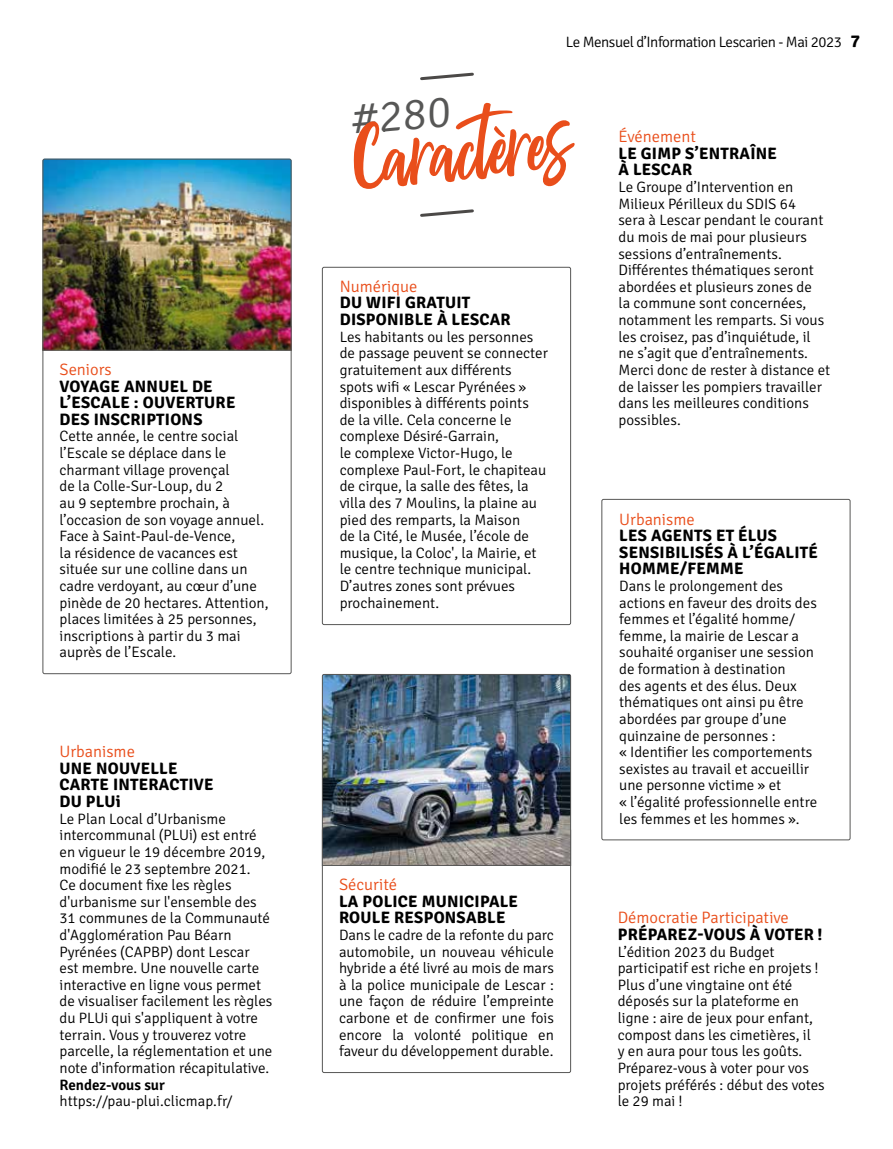
<style>
.page{position:relative;width:893px;height:1149px;background:#fff}
.page>*{position:absolute;margin:0;border:0;box-sizing:border-box;transform-origin:0 0}
.t1{font:75px "Passengers Script";color:#e94e1b}
.t2{font:300 45px "Signika";color:#575756}
.t3{font:700 16.5px/16.6px "Signika";letter-spacing:.015em;color:#000}
.t4{font:300 16.5px "Signika";color:#e94e1b}
.t5{font:300 15px/16.6px "Signika";color:#000}
.t6{font:300 15px "Signika";letter-spacing:-.03em;color:#000}
.t7{font:600 15px "Signika";color:#000}
.s1{font-weight:700;font-size:18px}
</style>
<div class="page">
<svg style="left:420px;top:209px;width:54px;height:8px"></svg>
<svg style="left:420px;top:72px;width:54px;height:9px"></svg>
<div style="left:322px;top:267px;width:249px;height:357px;border:1px solid #575756;border-radius:2px"></div>
<div style="left:601px;top:499px;width:249px;height:341px;border:1px solid #575756;border-radius:2px"></div>
<div style="left:43px;top:325px;width:248px;height:349px;border:1px solid #575756;border-radius:2px"></div>
<img style="left:42px;top:158px;width:250px;height:193px">
<div style="left:322px;top:827px;width:249px;height:245px;border:1px solid #575756;border-radius:2px"></div>
<img style="left:322px;top:674px;width:249px;height:191px">
<p class="t4" style="left:60px;top:357px;width:54px">Seniors</p>
<p class="t3" style="left:60px;top:376px;width:177px">VOYAGE ANNUEL DE<br>L’ESCALE : OUVERTURE<br>DES INSCRIPTIONS</p>
<p class="t5" style="left:60px;top:427px;width:211px">Cette année, le centre social l’Escale se déplace dans le charmant village provençal<br>de la Colle-Sur-Loup, du 2<br>au 9 septembre prochain, à l’occasion de son voyage annuel.<br>Face à Saint-Paul-de-Vence,<br>la résidence de vacances est située sur une colline dans un cadre verdoyant, au cœur d’une pinède de 20 hectares. Attention, places limitées à 25 personnes, inscriptions à partir du 3 mai auprès de l’Escale.</p>
<p class="t4" style="left:60px;top:739px;width:77px">Urbanisme</p>
<p class="t3" style="left:60px;top:758px;width:156px">UNE NOUVELLE<br>CARTE INTERACTIVE<br>DU PLUi</p>
<p class="t5" style="left:60px;top:809px;width:214px">Le Plan Local d’Urbanisme intercommunal (PLUi) est entré en vigueur le 19 décembre 2019, modifié le 23 septembre 2021.<br>Ce document fixe les règles d'urbanisme sur l'ensemble des<br>31 communes de la Communauté d'Agglomération Pau Béarn<br>Pyrénées (CAPBP) dont Lescar est membre. Une nouvelle carte interactive en ligne vous permet de visualiser facilement les règles du PLUi qui s'appliquent à votre terrain. Vous y trouverez votre parcelle, la réglementation et une note d'information récapitulative.</p>
<p class="t7" style="left:60px;top:1073px;width:107px">Rendez-vous sur</p>
<p class="t5" style="left:60px;top:1091px;width:175px">https://pau-plui.clicmap.fr/</p>
<p class="t6" style="left:566px;top:31px;width:296px">Le Mensuel d’Information Lescarien - Mai 2023 <span class="s1">7</span></p>
<h2 class="t2" style="left:347px;top:87px;width:102px;rotate:-5deg">#280</h2>
<h1 class="t1" style="left:348px;top:113px;width:219px;rotate:-5deg">Caractères</h1>
<p class="t4" style="left:340px;top:274px;width:79px">Numérique</p>
<p class="t3" style="left:340px;top:293px;width:172px">DU WIFI GRATUIT<br>DISPONIBLE À LESCAR</p>
<p class="t5" style="left:340px;top:327px;width:210px">Les habitants ou les personnes de passage peuvent se connecter gratuitement aux différents spots wifi « Lescar Pyrénées » disponibles à différents points de la ville. Cela concerne le complexe Désiré-Garrain,<br>le complexe Victor-Hugo, le complexe Paul-Fort, le chapiteau de cirque, la salle des fêtes, la villa des 7 Moulins, la plaine au pied des remparts, la Maison<br>de la Cité, le Musée, l’école de musique, la Coloc', la Mairie, et le centre technique municipal.<br>D’autres zones sont prévues prochainement.</p>
<p class="t4" style="left:339px;top:872px;width:60px">Sécurité</p>
<p class="t3" style="left:339px;top:891px;width:181px">LA POLICE MUNICIPALE<br>ROULE RESPONSABLE</p>
<p class="t5" style="left:339px;top:925px;width:216px;text-align:justify">Dans le cadre de la refonte du parc automobile, un nouveau véhicule hybride a été livré au mois de mars à la police municipale de Lescar : une façon de réduire l’empreinte carbone et de confirmer une fois encore la volonté politique en faveur du développement durable.</p>
<p class="t4" style="left:618px;top:125px;width:79px">Événement</p>
<p class="t3" style="left:618px;top:144px;width:160px">LE GIMP S’ENTRAÎNE<br>À LESCAR</p>
<p class="t5" style="left:618px;top:178px;width:213px">Le Groupe d’Intervention en<br>Milieux Périlleux du SDIS 64<br>sera à Lescar pendant le courant du mois de mai pour plusieurs sessions d’entraînements.<br>Différentes thématiques seront abordées et plusieurs zones de<br>la commune sont concernées, notamment les remparts. Si vous les croisez, pas d’inquiétude, il<br>ne s’agit que d’entraînements.<br>Merci donc de rester à distance et de laisser les pompiers travailler dans les meilleures conditions possibles.</p>
<p class="t4" style="left:619px;top:507px;width:77px">Urbanisme</p>
<p class="t3" style="left:619px;top:526px;width:200px">LES AGENTS ET ÉLUS<br>SENSIBILISÉS À L’ÉGALITÉ<br>HOMME/FEMME</p>
<p class="t5" style="left:619px;top:576px;width:199px">Dans le prolongement des actions en faveur des droits des femmes et l’égalité homme/ femme, la mairie de Lescar a souhaité organiser une session de formation à destination<br>des agents et des élus. Deux thématiques ont ainsi pu être abordées par groupe d’une quinzaine de personnes :<br>« Identifier les comportements sexistes au travail et accueillir une personne victime » et<br>« l’égalité professionnelle entre les femmes et les hommes ».</p>
<p class="t4" style="left:618px;top:905px;width:173px">Démocratie Participative</p>
<p class="t3" style="left:618px;top:924px;width:206px">PRÉPAREZ-VOUS À VOTER !</p>
<p class="t5" style="left:618px;top:941px;width:208px">L’édition 2023 du Budget participatif est riche en projets !<br>Plus d’une vingtaine ont été déposés sur la plateforme en ligne : aire de jeux pour enfant, compost dans les cimetières, il<br>y en aura pour tous les goûts.<br>Préparez-vous à voter pour vos projets préférés : début des votes le 29 mai !</p>
</div>
